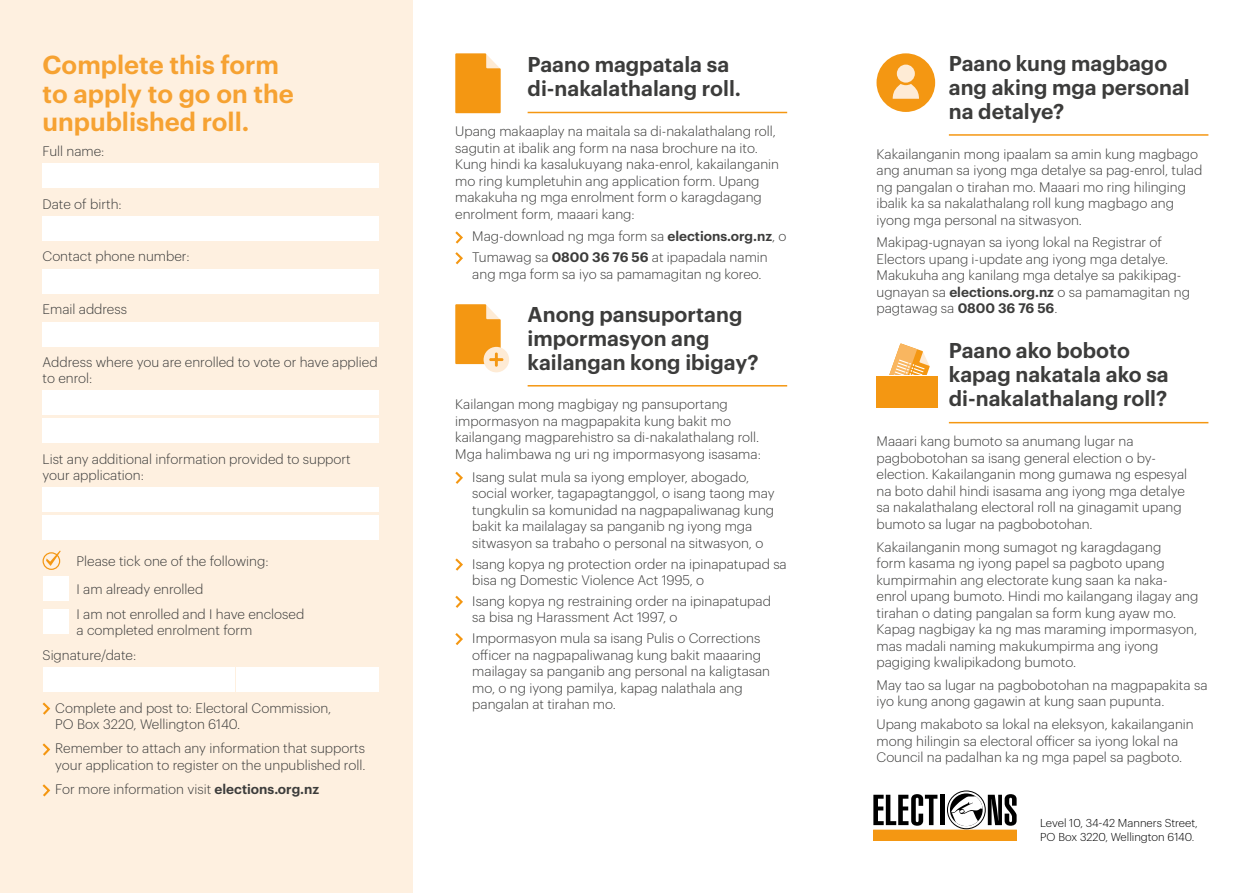
<style>
.page{position:relative;width:1251px;height:893px;background:#fff}
.page>*{position:absolute;margin:0;border:0;box-sizing:border-box;transform-origin:0 0}
.t1{font:600 25.5px/28.5px "Graphik";color:#f6a232}
.t2{font:600 21px/24px "Graphik";color:#3c3c3b}
.t3{font:300 13.5px/16.5px "Graphik";color:#3c3c3b}
.t4{font:300 11.25px/13.5px "Graphik";color:#000}
.s1{font-weight:600}
</style>
<div class="page">
<div style="left:0;top:0;width:412px;height:893px;background:#fef0e0"></div>
<hr style="left:527px;top:112px;width:260px;height:1px;background:#f49712">
<hr style="left:527px;top:385px;width:260px;height:2px;background:#f49712">
<hr style="left:948px;top:422px;width:260px;height:1px;background:#f49712">
<hr style="left:948px;top:134px;width:260px;height:2px;background:#f49712">
<svg style="left:455px;top:53px;width:45px;height:60px;background:#f49f25"></svg>
<svg style="left:455px;top:231px;width:8px;height:34px"></svg>
<div style="left:483px;top:347px;width:26px;height:25px;background:#feebd5;border-radius:50%"></div>
<svg style="left:455px;top:304px;width:49px;height:63px"></svg>
<svg style="left:455px;top:471px;width:8px;height:13px"></svg>
<svg style="left:455px;top:558px;width:8px;height:13px"></svg>
<svg style="left:455px;top:595px;width:8px;height:13px"></svg>
<svg style="left:455px;top:633px;width:8px;height:12px"></svg>
<div style="left:876px;top:53px;width:58px;height:59px;background:#f49712;border-radius:50%"></div>
<div style="left:896px;top:65px;width:18px;height:18px;background:#feebd5;border-radius:50%"></div>
<svg style="left:892px;top:84px;width:26px;height:15px"></svg>
<div style="left:876px;top:376px;width:62px;height:32px;background:#f49712"></div>
<svg style="left:889px;top:343px;width:40px;height:32px"></svg>
<div style="left:43px;top:163px;width:335px;height:25px;background:#fff"></div>
<div style="left:43px;top:216px;width:335px;height:25px;background:#fff"></div>
<div style="left:43px;top:269px;width:335px;height:25px;background:#fff"></div>
<div style="left:43px;top:322px;width:335px;height:24px;background:#fff"></div>
<div style="left:43px;top:390px;width:335px;height:25px;background:#fff"></div>
<div style="left:43px;top:418px;width:335px;height:25px;background:#fff"></div>
<div style="left:43px;top:487px;width:335px;height:25px;background:#fff"></div>
<div style="left:43px;top:515px;width:335px;height:25px;background:#fff"></div>
<div style="left:43px;top:552px;width:17px;height:18px;border:1px solid #f49712;border-radius:50%"></div>
<svg style="left:46px;top:550px;width:15px;height:16px"></svg>
<div style="left:43px;top:576px;width:25px;height:25px;background:#fff"></div>
<div style="left:43px;top:609px;width:25px;height:25px;background:#fff"></div>
<div style="left:43px;top:667px;width:191px;height:25px;background:#fff"></div>
<div style="left:236px;top:667px;width:142px;height:25px;background:#fff"></div>
<svg style="left:42px;top:702px;width:9px;height:13px"></svg>
<svg style="left:42px;top:743px;width:9px;height:13px"></svg>
<svg style="left:42px;top:784px;width:9px;height:13px"></svg>
<svg style="left:873px;top:790px;width:143px;height:51px"></svg>
<h1 class="t1" style="left:43px;top:49px;width:252px">Complete this form to apply to go on the unpublished roll.</h1>
<p class="t3" style="left:43px;top:142px;width:63px">Full name:</p>
<p class="t3" style="left:43px;top:195px;width:81px">Date of birth:</p>
<p class="t3" style="left:43px;top:247px;width:148px">Contact phone number:</p>
<p class="t3" style="left:43px;top:300px;width:86px">Email address</p>
<p class="t3" style="left:43px;top:353px;width:336px">Address where you are enrolled to vote or have applied to enrol:</p>
<p class="t3" style="left:43px;top:450px;width:310px">List any additional information provided to support your application:</p>
<p class="t3" style="left:77px;top:546px;width:193px;line-height:28.5px">Please tick one of the following:<br>I am already enrolled</p>
<p class="t3" style="left:77px;top:604px;width:229px">I am not enrolled and I have enclosed a completed enrolment form</p>
<p class="t3" style="left:43px;top:646px;width:95px">Signature/date:</p>
<p class="t3" style="left:55px;top:698px;width:277px">Complete and post to: Electoral Commission,<br>PO Box 3220, Wellington 6140.</p>
<p class="t3" style="left:55px;top:739px;width:311px">Remember to attach any information that supports your application to register on the unpublished roll.</p>
<p class="t3" style="left:55px;top:780px;width:265px">For more information visit <span class="s1">elections.org.nz</span></p>
<h2 class="t2" style="left:527px;top:51px;width:215px">Paano magpatala sa di-nakalathalang roll.</h2>
<p class="t3" style="left:455px;top:122px;width:325px">Upang makaaplay na maitala sa di-nakalathalang roll, sagutin at ibalik ang form na nasa brochure na ito.<br>Kung hindi ka kasalukuyang naka-enrol, kakailanganin mo ring kumpletuhin ang application form. Upang makakuha ng mga enrolment form o karagdagang enrolment form, maaari kang:</p>
<p class="t3" style="left:472px;top:225px;width:316px;line-height:20.7px">Mag-download ng mga form sa <span class="s1">elections.org.nz</span>, o<br>Tumawag sa <span class="s1">0800 36 76 56</span> at ipapadala namin</p>
<p class="t3" style="left:472px;top:265px;width:291px">ang mga form sa iyo sa pamamagitan ng koreo.</p>
<h2 class="t2" style="left:527px;top:300px;width:232px">Anong pansuportang impormasyon ang kailangan kong ibigay?</h2>
<p class="t3" style="left:455px;top:395px;width:307px">Kailangan mong magbigay ng pansuportang impormasyon na magpapakita kung bakit mo kailangang magparehistro sa di-nakalathalang roll.<br>Mga halimbawa ng uri ng impormasyong isasama:</p>
<p class="t3" style="left:472px;top:468px;width:304px">Isang sulat mula sa iyong employer, abogado, social worker, tagapagtanggol, o isang taong may tungkulin sa komunidad na nagpapaliwanag kung bakit ka mailalagay sa panganib ng iyong mga sitwasyon sa trabaho o personal na sitwasyon, o</p>
<p class="t3" style="left:472px;top:554px;width:316px">Isang kopya ng protection order na ipinapatupad sa bisa ng Domestic Violence Act 1995, o</p>
<p class="t3" style="left:472px;top:592px;width:300px">Isang kopya ng restraining order na ipinapatupad sa bisa ng Harassment Act 1997, o</p>
<p class="t3" style="left:472px;top:629px;width:299px">Impormasyon mula sa isang Pulis o Corrections officer na nagpapaliwanag kung bakit maaaring mailagay sa panganib ang personal na kaligtasan mo, o ng iyong pamilya, kapag nalathala ang pangalan at tirahan mo.</p>
<h2 class="t2" style="left:948px;top:49px;width:242px">Paano kung magbago ang aking mga personal na detalye?</h2>
<p class="t3" style="left:876px;top:144px;width:327px">Kakailanganin mong ipaalam sa amin kung magbago ang anuman sa iyong mga detalye sa pag-enrol, tulad ng pangalan o tirahan mo. Maaari mo ring hilinging ibalik ka sa nakalathalang roll kung magbago ang iyong mga personal na sitwasyon.</p>
<p class="t3" style="left:876px;top:233px;width:315px">Makipag-ugnayan sa iyong lokal na Registrar of Electors upang i-update ang iyong mga detalye.<br>Makukuha ang kanilang mga detalye sa pakikipag&shy;ugnayan sa <span class="s1">elections.org.nz</span> o sa pamamagitan ng pagtawag sa <span class="s1">0800 36 76 56</span>.</p>
<h2 class="t2" style="left:948px;top:337px;width:221px">Paano ako boboto kapag nakatala ako sa di-nakalathalang roll?</h2>
<p class="t3" style="left:876px;top:432px;width:312px">Maaari kang bumoto sa anumang lugar na pagbobotohan sa isang general election o by&shy;election. Kakailanganin mong gumawa ng espesyal na boto dahil hindi isasama ang iyong mga detalye sa nakalathalang electoral roll na ginagamit upang bumoto sa lugar na pagbobotohan.</p>
<p class="t3" style="left:876px;top:537px;width:323px">Kakailanganin mong sumagot ng karagdagang<br>form kasama ng iyong papel sa pagboto upang kumpirmahin ang electorate kung saan ka naka&shy;enrol upang bumoto. Hindi mo kailangang ilagay ang tirahan o dating pangalan sa form kung ayaw mo.<br>Kapag nagbigay ka ng mas maraming impormasyon, mas madali naming makukumpirma ang iyong pagiging kwalipikadong bumoto.</p>
<p class="t3" style="left:876px;top:676px;width:332px">May tao sa lugar na pagbobotohan na magpapakita sa iyo kung anong gagawin at kung saan pupunta.</p>
<p class="t3" style="left:876px;top:715px;width:318px">Upang makaboto sa lokal na eleksyon, kakailanganin mong hilingin sa electoral officer sa iyong lokal na<br>Council na padalhan ka ng mga papel sa pagboto.</p>
<p class="t4" style="left:1039px;top:816px;width:159px">Level 10, 34-42 Manners Street,<br>PO Box 3220, Wellington 6140.</p>
</div>
